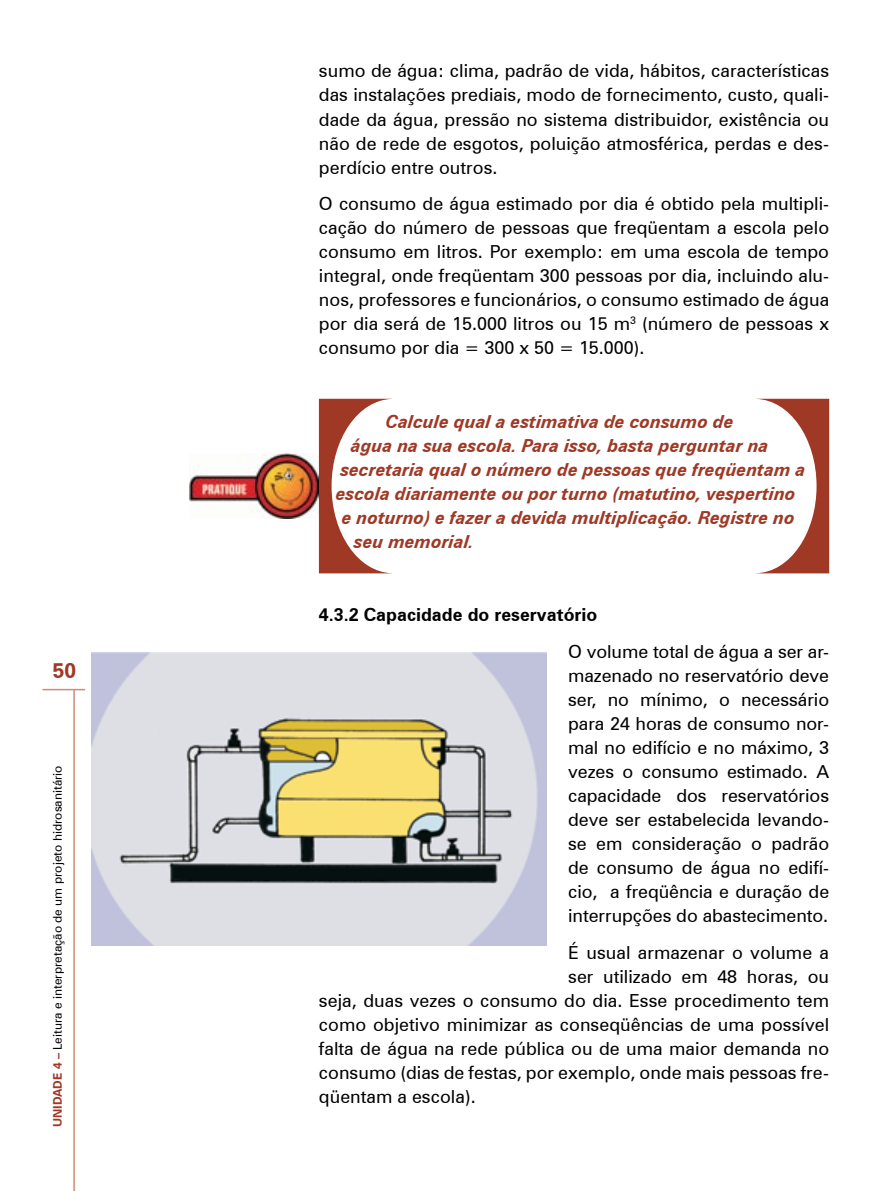
<style>
.page{position:relative;width:893px;height:1191px;background:#fff}
.page>*{position:absolute;margin:0;border:0;box-sizing:border-box;transform-origin:0 0}
.t1{font:700 21px "Zurich BT";color:#9f3925}
.t2{font:18px/24px "Zurich BT";color:#000;text-align:justify}
.t3{font:italic 700 18px "Zurich BT";color:#9f3925}
.t4{font:700 18px "Zurich BT";color:#000}
.t5{font:12px "Zurich BT";color:#000}
.s1{font-weight:700;color:#9f3925}
</style>
<div class="page">
<hr style="left:43px;top:689px;width:42px;height:1px;background:#cd8d78">
<hr style="left:73px;top:689px;width:2px;height:502px;background:#cd8d78">
<img style="left:189px;top:453px;width:130px;height:66px">
<svg style="left:319px;top:399px;width:71px;height:174px"></svg>
<svg style="left:758px;top:399px;width:71px;height:174px"></svg>
<img style="left:91px;top:652px;width:456px;height:293px">
<p class="t1" style="left:53px;top:658px;width:25px">50</p>
<p class="t5" style="left:50px;top:1127px;width:363px;rotate:-90deg"><span class="s1">UNIDADE 4 –</span> Leitura e interpretação de um projeto hidrosanitário</p>
<p class="t2" style="left:319px;top:59px;width:512px">sumo de água: clima, padrão de vida, hábitos, características das instalações prediais, modo de fornecimento, custo, quali&shy;dade da água, pressão no sistema distribuidor, existência ou não de rede de esgotos, poluição atmosférica, perdas e des&shy;perdício entre outros.</p>
<p class="t2" style="left:319px;top:192px;width:512px">O consumo de água estimado por dia é obtido pela multipli&shy;cação do número de pessoas que freqüentam a escola pelo consumo em litros. Por exemplo: em uma escola de tempo integral, onde freqüentam 300 pessoas por dia, incluindo alu&shy;nos, professores e funcionários, o consumo estimado de água por dia será de 15.000 litros ou 15 m<sup>3</sup> (número de pessoas x consumo por dia = 300 x 50 = 15.000).</p>
<p class="t3" style="left:386px;top:410px;width:350px">Calcule qual a estimativa de consumo de</p>
<p class="t3" style="left:351px;top:434px;width:419px">água na sua escola. Para isso, basta perguntar na</p>
<p class="t3" style="left:341px;top:458px;width:467px">secretaria qual o número de pessoas que freqüentam a</p>
<p class="t3" style="left:336px;top:482px;width:461px">escola diariamente ou por turno (matutino, vespertino</p>
<p class="t3" style="left:342px;top:506px;width:454px">e noturno) e fazer a devida multiplicação. Registre no</p>
<p class="t3" style="left:354px;top:530px;width:122px">seu memorial.</p>
<p class="t4" style="left:319px;top:604px;width:280px">4.3.2 Capacidade do reservatório</p>
<p class="t2" style="left:568px;top:639px;width:263px">O volume total de água a ser ar&shy;mazenado no reservatório deve ser, no mínimo, o necessário para 24 horas de consumo nor&shy;mal no edifício e no máximo, 3 vezes o consumo estimado. A capacidade dos reservatórios deve ser estabelecida levando&shy;se em consideração o padrão de consumo de água no edifí&shy;cio, a freqüência e duração de interrupções do abastecimento.</p>
<p class="t2" style="left:568px;top:940px;width:263px">É usual armazenar o volume a</p>
<p class="t2" style="left:568px;top:964px;width:262px">ser utilizado em 48 horas, ou</p>
<p class="t2" style="left:319px;top:988px;width:512px">seja, duas vezes o consumo do dia. Esse procedimento tem</p>
<p class="t2" style="left:319px;top:1012px;width:512px">como objetivo minimizar as conseqüências de uma possível</p>
<p class="t2" style="left:319px;top:1036px;width:512px">falta de água na rede pública ou de uma maior demanda no</p>
<p class="t2" style="left:319px;top:1060px;width:512px">consumo (dias de festas, por exemplo, onde mais pessoas fre-</p>
<p class="t2" style="left:319px;top:1084px;width:158px">qüentam a escola).</p>
</div>
